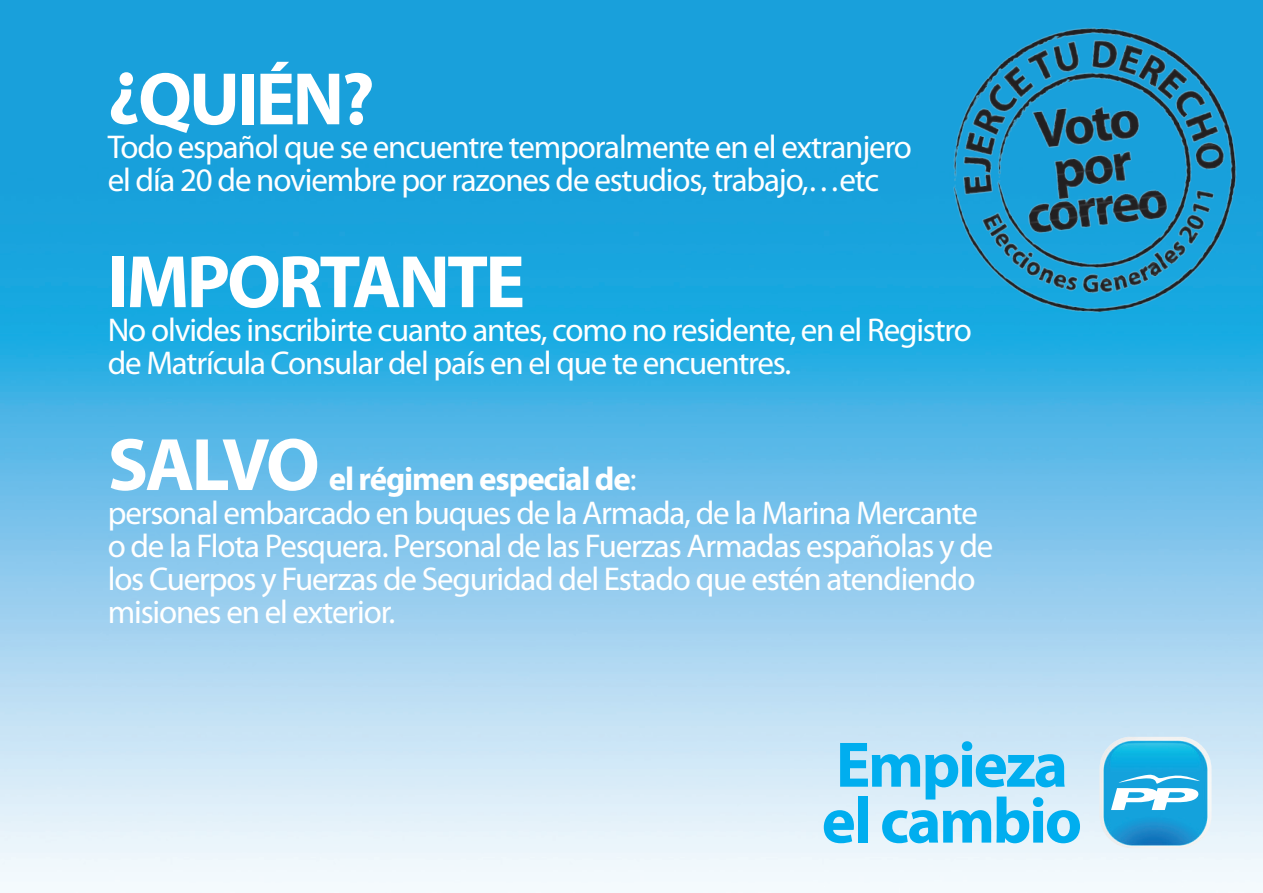
<style>
.page{position:relative;width:1263px;height:893px;background:#fff}
.page>*{position:absolute;margin:0;border:0;box-sizing:border-box;transform-origin:0 0}
.t1{font:700 75px "Myriad Pro";letter-spacing:-.04em;color:#fff}
.t2{font:700 64.8px/55.9px "Myriad Pro";letter-spacing:-.035em;color:#00aeef}
.t3{font:33px/33px "Myriad Pro";letter-spacing:-.035em;color:#fff}
.t4{font:700 33px "Myriad Pro";letter-spacing:-.035em;color:#fff}
.s1{font-weight:400}
</style>
<div class="page">
<img style="left:0;top:0;width:1263px;height:893px">
<img style="left:1099px;top:737px;width:112px;height:111px">
<svg style="left:1111px;top:771px;width:89px;height:39px"></svg>
<img style="left:919px;top:0;width:344px;height:344px">
<h1 class="t1" style="left:108px;top:50px;width:268px">¿QUIÉN?</h1>
<p class="t3" style="left:108px;top:130px;width:806px">Todo español que se encuentre temporalmente en el extranjero el día 20 de noviembre por razones de estudios, trabajo,…etc</p>
<h1 class="t1" style="left:108px;top:233px;width:419px">IMPORTANTE</h1>
<p class="t3" style="left:108px;top:313px;width:866px">No olvides inscribirte cuanto antes, como no residente, en el Registro de Matrícula Consular del país en el que te encuentres.</p>
<h1 class="t1" style="left:108px;top:416px;width:214px">SALVO</h1>
<p class="t4" style="left:329px;top:457px;width:309px">el régimen especial de<span class="s1">:</span></p>
<p class="t3" style="left:108px;top:496px;width:887px">personal embarcado en buques de la Armada, de la Marina Mercante o de la Flota Pesquera. Personal de las Fuerzas Armadas españolas y de los Cuerpos y Fuerzas de Seguridad del Estado que estén atendiendo misiones en el exterior.</p>
<h2 class="t2" style="left:822px;top:735px;width:262px">Empieza el cambio</h2>
</div>
